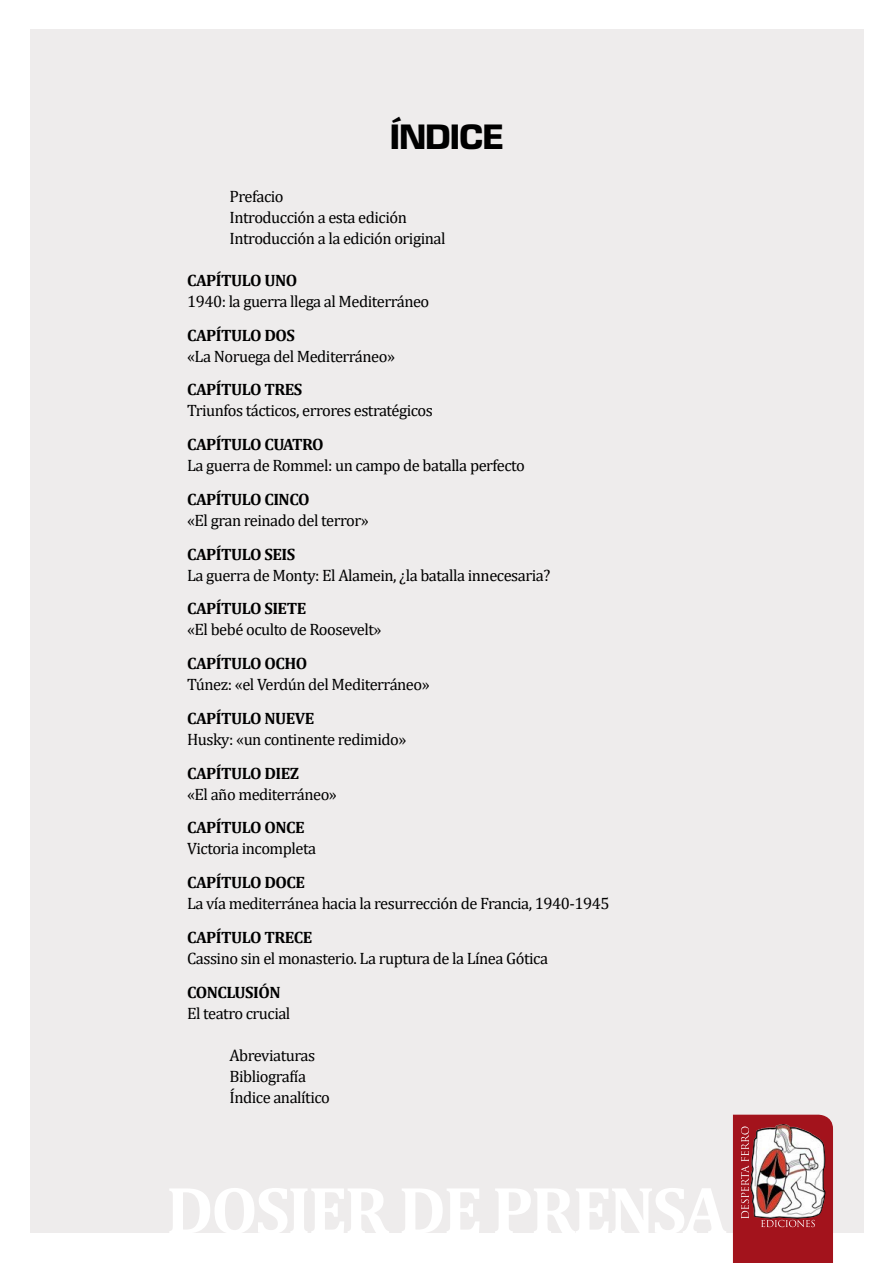
<style>
.page{position:relative;width:893px;height:1263px;background:#fff}
.page>*{position:absolute;margin:0;border:0;box-sizing:border-box;transform-origin:0 0}
.numero_capitulo{font:700 36px "Eurostile Next LT Pro";letter-spacing:-.03em;color:#000}
.indice_capitulo_negr{font:16.5px "Cambria";letter-spacing:-.03em;color:#000}
.indice_capitulo_negr-2{font:700 16.5px "Cambria";letter-spacing:-.03em;color:#000}
.indice_textos{font:16.5px "Cambria";letter-spacing:-.03em;color:#000}
</style>
<div class="page">
<div style="left:30px;top:30px;width:833px;height:1203px;background:#eeecec"></div>
<svg style="left:733px;top:1115px;width:100px;height:148px;background:#b25c60"></svg>
<p class="numero_capitulo" style="left:390px;top:117px;width:115px">ÍNDICE</p>
<p class="indice_textos" style="left:230px;top:186px;width:56px">Prefacio</p>
<p class="indice_textos" style="left:230px;top:207px;width:179px">Introducción a esta edición</p>
<p class="indice_textos" style="left:230px;top:228px;width:217px">Introducción a la edición original</p>
<p class="indice_capitulo_negr-2" style="left:187px;top:269px;width:112px">CAPÍTULO UNO</p>
<p class="indice_capitulo_negr" style="left:187px;top:291px;width:244px">1940: la guerra llega al Mediterráneo</p>
<p class="indice_capitulo_negr-2" style="left:187px;top:323px;width:109px">CAPÍTULO DOS</p>
<p class="indice_capitulo_negr" style="left:187px;top:346px;width:209px">«La Noruega del Mediterráneo»</p>
<p class="indice_capitulo_negr-2" style="left:187px;top:378px;width:117px">CAPÍTULO TRES</p>
<p class="indice_capitulo_negr" style="left:187px;top:401px;width:247px">Triunfos tácticos, errores estratégicos</p>
<p class="indice_capitulo_negr-2" style="left:187px;top:433px;width:138px">CAPÍTULO CUATRO</p>
<p class="indice_capitulo_negr" style="left:187px;top:456px;width:339px">La guerra de Rommel: un campo de batalla perfecto</p>
<p class="indice_capitulo_negr-2" style="left:187px;top:488px;width:124px">CAPÍTULO CINCO</p>
<p class="indice_capitulo_negr" style="left:187px;top:510px;width:183px">«El gran reinado del terror»</p>
<p class="indice_capitulo_negr-2" style="left:187px;top:542px;width:110px">CAPÍTULO SEIS</p>
<p class="indice_capitulo_negr" style="left:187px;top:565px;width:365px">La guerra de Monty: El Alamein, ¿la batalla innecesaria?</p>
<p class="indice_capitulo_negr-2" style="left:187px;top:597px;width:121px">CAPÍTULO SIETE</p>
<p class="indice_capitulo_negr" style="left:187px;top:620px;width:196px">«El bebé oculto de Roosevelt»</p>
<p class="indice_capitulo_negr-2" style="left:187px;top:652px;width:122px">CAPÍTULO OCHO</p>
<p class="indice_capitulo_negr" style="left:187px;top:675px;width:244px">Túnez: «el Verdún del Mediterráneo»</p>
<p class="indice_capitulo_negr-2" style="left:187px;top:707px;width:129px">CAPÍTULO NUEVE</p>
<p class="indice_capitulo_negr" style="left:187px;top:729px;width:221px">Husky: «un continente redimido»</p>
<p class="indice_capitulo_negr-2" style="left:187px;top:761px;width:114px">CAPÍTULO DIEZ</p>
<p class="indice_capitulo_negr" style="left:187px;top:784px;width:151px">«El año mediterráneo»</p>
<p class="indice_capitulo_negr-2" style="left:187px;top:816px;width:119px">CAPÍTULO ONCE</p>
<p class="indice_capitulo_negr" style="left:187px;top:839px;width:131px">Victoria incompleta</p>
<p class="indice_capitulo_negr-2" style="left:187px;top:871px;width:119px">CAPÍTULO DOCE</p>
<p class="indice_capitulo_negr" style="left:187px;top:894px;width:424px">La vía mediterránea hacia la resurrección de Francia, 1940-1945</p>
<p class="indice_capitulo_negr-2" style="left:187px;top:926px;width:127px">CAPÍTULO TRECE</p>
<p class="indice_capitulo_negr" style="left:187px;top:949px;width:362px">Cassino sin el monasterio. La ruptura de la Línea Gótica</p>
<p class="indice_capitulo_negr-2" style="left:187px;top:980px;width:95px">CONCLUSIÓN</p>
<p class="indice_textos" style="left:187px;top:1003px;width:105px">El teatro crucial</p>
<p class="indice_textos" style="left:230px;top:1045px;width:87px">Abreviaturas</p>
<p class="indice_textos" style="left:230px;top:1066px;width:78px">Bibliografía</p>
<p class="indice_textos" style="left:230px;top:1087px;width:102px">Índice analítico</p>
</div>
